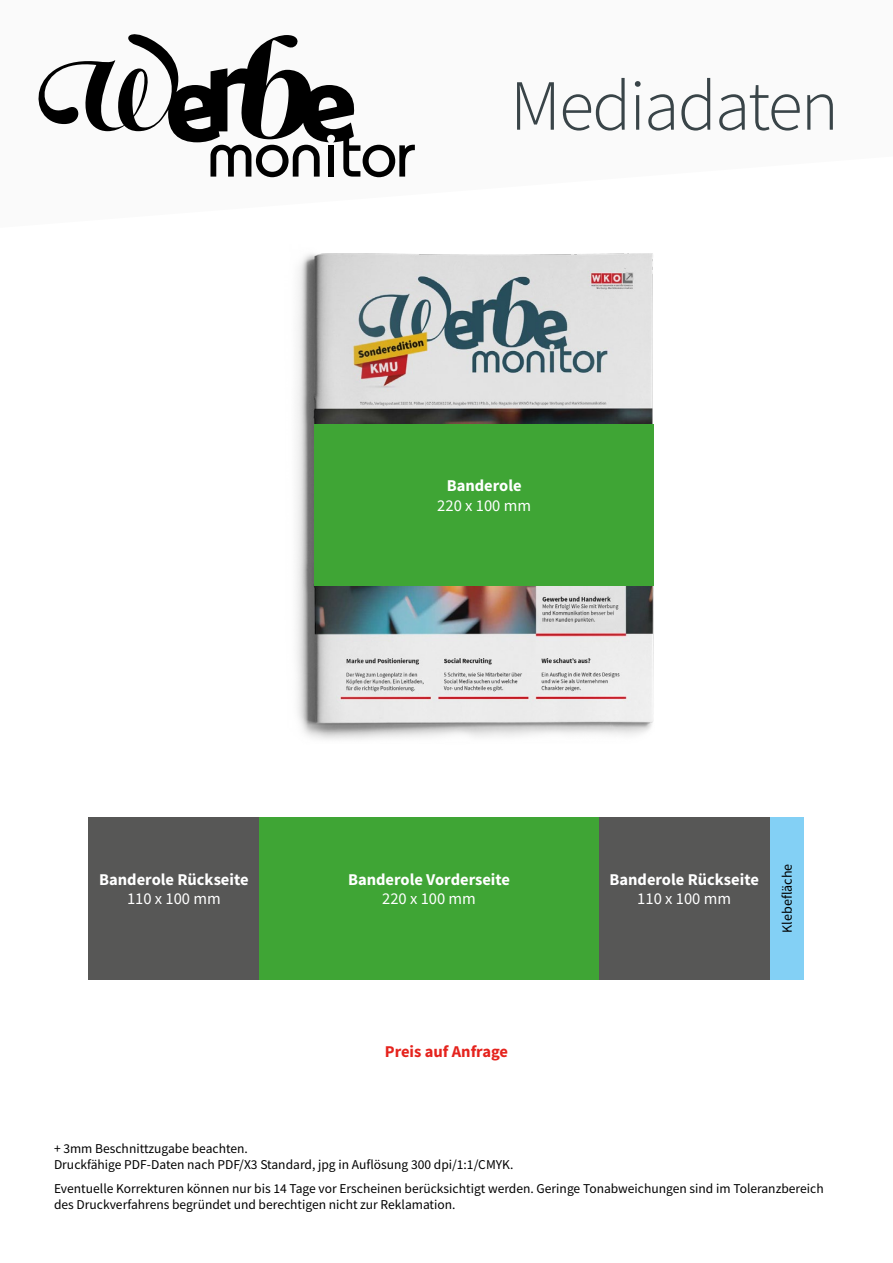
<style>
.page{position:relative;width:893px;height:1263px;background:#fff}
.page>*{position:absolute;margin:0;border:0;box-sizing:border-box;transform-origin:0 0}
.t1{font:300 72px "Source Sans Pro";letter-spacing:-.025em;color:#394448}
.t2{font:700 16.5px "Source Sans Pro";color:#fff}
.t3{font:16.5px "Source Sans Pro";color:#fff}
.t4{font:700 16.5px "Source Sans Pro";color:#e5231d}
.t5{font:14.1px "Source Sans Pro";color:#000}
.t6{font:13.5px/16.2px "Source Sans Pro";color:#000}
</style>
<div class="page">
<svg style="left:363px;top:145px;width:52px;height:32px"></svg>
<svg style="left:38px;top:34px;width:322px;height:143px"></svg>
<div style="left:769px;top:817px;width:35px;height:162px;background:#83d0f5"></div>
<img style="left:296px;top:253px;width:358px;height:487px">
<div style="left:314px;top:424px;width:340px;height:161px;background:#3fa535"></div>
<div style="left:259px;top:817px;width:340px;height:162px;background:#3fa535"></div>
<div style="left:89px;top:817px;width:170px;height:162px;background:#575756"></div>
<div style="left:599px;top:817px;width:170px;height:162px;background:#575756"></div>
<h1 class="t1" style="left:510px;top:62px;width:330px">Mediadaten</h1>
<p class="t2" style="left:447px;top:474px;width:76px">Banderole</p>
<p class="t3" style="left:437px;top:495px;width:95px">220 x 100 mm</p>
<p class="t2" style="left:99px;top:868px;width:151px">Banderole Rückseite</p>
<p class="t3" style="left:127px;top:888px;width:95px">110 x 100 mm</p>
<p class="t2" style="left:348px;top:868px;width:164px">Banderole Vorderseite</p>
<p class="t3" style="left:382px;top:888px;width:95px">220 x 100 mm</p>
<p class="t4" style="left:385px;top:1040px;width:125px">Preis auf Anfrage</p>
<p class="t2" style="left:609px;top:868px;width:151px">Banderole Rückseite</p>
<p class="t3" style="left:637px;top:888px;width:95px">110 x 100 mm</p>
<p class="t5" style="left:778px;top:933px;width:71px;rotate:-90deg">Klebefläche</p>
<p class="t6" style="left:54px;top:1140px;width:461px">+ 3mm Beschnittzugabe beachten.<br>Druckfähige PDF-Daten nach PDF/X3 Standard, jpg in Auflösung 300 dpi/1:1/CMYK.</p>
<p class="t6" style="left:54px;top:1180px;width:771px">Eventuelle Korrekturen können nur bis 14 Tage vor Erscheinen berücksichtigt werden. Geringe Tonabweichungen sind im Toleranzbereich des Druckverfahrens begründet und berechtigen nicht zur Reklamation.</p>
</div>
